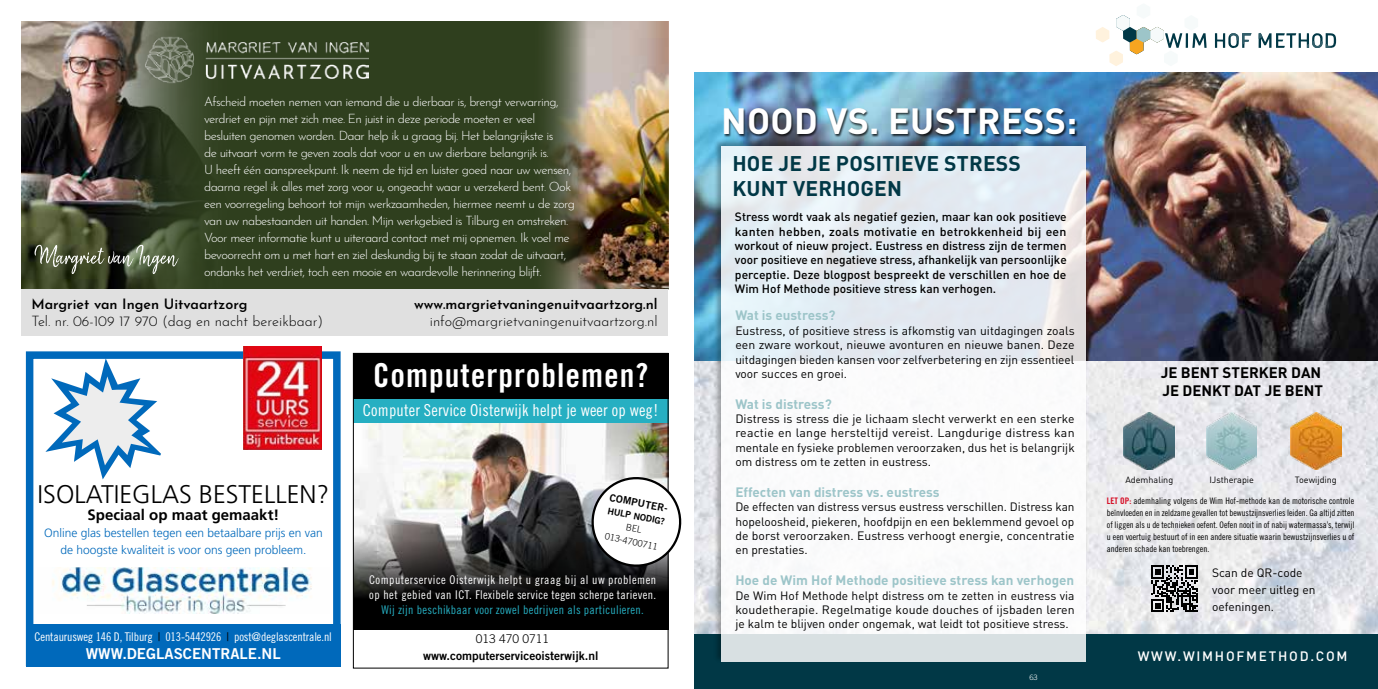
<style>
.page{position:relative;width:1378px;height:689px;background:#fff}
.page>*{position:absolute;margin:0;border:0;box-sizing:border-box;transform-origin:0 0}
.t1{font:700 36px "DIN Pro";letter-spacing:.01em;color:#fff}
.t2{font:33px "Trade Gothic LT Std Bd Cn 20";letter-spacing:.03em;color:#fff}
.t3{font:300 25.5px "Frutiger LT Std";color:#000}
.t4{font:700 21px/25.2px "DIN Pro";letter-spacing:.01em;color:#013846}
.t5{font:16.5px "Trade Gothic LT Std Cn 18";letter-spacing:.01em;color:#fff}
.t6{font:700 15px/18px "DIN Pro";color:#000}
.t7{font:700 15px "Frutiger LT Std";color:#000}
.t8{font:15px "Trade Gothic LT Std Bd 2";color:#fff}
.t9{font:300 14.25px "Josefin Sans";color:#000}
.t10{font:600 14.25px "Josefin Sans";color:#000}
.t11{font:700 13.5px "DIN Pro";color:#9dc5c9}
.t12{font:500 13.5px "DIN Pro";letter-spacing:.13em;color:#fff}
.t13{font:300 12.75px/17px "Josefin Sans";letter-spacing:-.045em;color:#fff}
.t14{font:12px/14.4px "DIN Pro";color:#000;text-align:justify}
.t15{font:500 12px/14.4px "DIN Pro";color:#000;text-align:justify}
.t16{font:12px/15px "Trade Gothic LT Std Cn 18";letter-spacing:.025em;color:#fff}
.t17{font:300 12px/17px "Frutiger LT Std";color:#0069bb;text-align:center}
.t18{font:12px "Trade Gothic LT Std Cn 18";letter-spacing:-.01em;color:#fff}
.t19{font:12px "Trade Gothic LT Std Cn 18";letter-spacing:.025em;color:#26afc2}
.t20{font:12px "Trade Gothic LT Std Bd 2";color:#000}
.t21{font:300 12px "Trade Gothic LT Std";color:#000}
.t22{font:10.2px "Trade Gothic LT Std Bd 2";color:#000}
.t23{font:9px/12px "Trade Gothic LT Std Cn 18";color:#000;text-align:justify}
.t24{font:9px "DIN Pro";color:#000}
.t25{font:300 9px/12.9px "Trade Gothic LT Std";color:#000;text-align:center}
.t26{font:9px "Trade Gothic LT Std Bd 2";color:#000}
.t27{font:300 7.5px "Trade Gothic LT Std";color:#fff}
.s1{color:#000}
.s2{font-family:"Trade Gothic LT Std Bd Cn 20";color:#d60d25}
</style>
<div class="page">
<div style="left:21px;top:21px;width:647px;height:315px;background:#2f3f1e"></div>
<img style="left:21px;top:21px;width:182px;height:268px">
<img style="left:545px;top:21px;width:123px;height:268px">
<img style="left:145px;top:33px;width:223px;height:54px">
<div style="left:21px;top:289px;width:647px;height:47px;background:#e0e0e0"></div>
<svg style="left:34px;top:245px;width:145px;height:29px"></svg>
<div style="left:26px;top:623px;width:315px;height:43px;background:#0069bb"></div>
<img style="left:52px;top:567px;width:260px;height:47px">
<div style="left:26px;top:351px;width:315px;height:315px;border:8px solid #0069bb"></div>
<svg style="left:45px;top:358px;width:116px;height:121px"></svg>
<img style="left:244px;top:346px;width:78px;height:103px">
<div style="left:353px;top:353px;width:315px;height:52px;background:#000"></div>
<img style="left:355px;top:422px;width:311px;height:109px">
<svg style="left:355px;top:531px;width:311px;height:99px;background:#222121"></svg>
<div style="left:353px;top:399px;width:315px;height:23px;background:#26afc2"></div>
<div style="left:353px;top:353px;width:315px;height:315px;border:1px solid #000"></div>
<svg style="left:586px;top:472px;width:96px;height:100px"></svg>
<div style="left:694px;top:634px;width:684px;height:55px;background:#013846"></div>
<img style="left:694px;top:361px;width:684px;height:273px">
<img style="left:694px;top:72px;width:684px;height:289px">
<div style="left:713px;top:138px;width:374px;height:525px;background:#000;opacity:.35"></div>
<svg style="left:721px;top:146px;width:364px;height:515px"></svg>
<div style="left:724px;top:108px;width:354px;height:29px;background:#000;opacity:.75"></div>
<svg style="left:1151px;top:565px;width:47px;height:47px;background:#666768"></svg>
<svg style="left:1215px;top:33px;width:36px;height:15px"></svg>
<svg style="left:1258px;top:33px;width:78px;height:15px"></svg>
<svg style="left:1096px;top:15px;width:110px;height:51px"></svg>
<img style="left:1290px;top:412px;width:51px;height:58px">
<img style="left:1206px;top:412px;width:51px;height:58px">
<img style="left:1124px;top:412px;width:50px;height:58px">
<p class="t13" style="left:204px;top:92px;width:372px">Afscheid moeten nemen van iemand die u dierbaar is, brengt verwarring, verdriet en pijn met zich mee. En juist in deze periode moeten er veel besluiten genomen worden. Daar help ik u graag bij. Het belangrijkste is<br>de uitvaart vorm te geven zoals dat voor u en uw dierbare belangrijk is.<br>U heeft één aanspreekpunt. Ik neem de tijd en luister goed naar uw wensen, daarna regel ik alles met zorg voor u, ongeacht waar u verzekerd bent. Ook een voorregeling behoort tot mijn werkzaamheden, hiermee neemt u de zorg van uw nabestaanden uit handen. Mijn werkgebied is Tilburg en omstreken.<br>Voor meer informatie kunt u uiteraard contact met mij opnemen. Ik voel me bevoorrecht om u met hart en ziel deskundig bij te staan zodat de uitvaart, ondanks het verdriet, toch een mooie en waardevolle herinnering blijft.</p>
<p class="t10" style="left:31px;top:292px;width:217px">Margriet van Ingen Uitvaartzorg</p>
<p class="t9" style="left:31px;top:310px;width:293px">Tel. nr. 06-109 17 970 (dag en nacht bereikbaar)</p>
<h3 class="t3" style="left:38px;top:479px;width:293px">ISOLATIEGLAS BESTELLEN?</h3>
<p class="t7" style="left:88px;top:506px;width:193px">Speciaal op maat gemaakt!</p>
<p class="t17" style="left:44px;top:524px;width:280px">Online glas bestellen tegen een betaalbare prijs en van de hoogste kwaliteit is voor ons geen probleem.</p>
<p class="t18" style="left:35px;top:629px;width:299px">Centaurusweg 146 D, Tilburg <span class="s1">|</span> 013-5442926 <span class="s1">|</span> post@deglascentrale.nl</p>
<p class="t8" style="left:86px;top:644px;width:196px">WWW.DEGLASCENTRALE.NL</p>
<p class="t10" style="left:414px;top:292px;width:245px">www.margrietvaningenuitvaartzorg.nl</p>
<p class="t9" style="left:430px;top:310px;width:229px">info@margrietvaningenuitvaartzorg.nl</p>
<h2 class="t2" style="left:373px;top:355px;width:277px">Computerproblemen?</h2>
<h3 class="t5" style="left:363px;top:400px;width:297px">Computer Service Oisterwijk helpt je weer op weg!</h3>
<p class="t22" style="left:611px;top:491px;width:62px;rotate:11deg">COMPUTER-</p>
<p class="t26" style="left:609px;top:505px;width:60px;rotate:11deg">HULP NODIG?</p>
<p class="t25" style="left:609px;top:517px;width:55px;rotate:11deg">BEL<br>013-4700711</p>
<p class="t16" style="left:369px;top:572px;width:288px">Computerservice Oisterwijk helpt u graag bij al uw problemen op het gebied van ICT. Flexibele service tegen scherpe tarieven.</p>
<p class="t19" style="left:381px;top:603px;width:264px">Wij zijn beschikbaar voor zowel bedrijven als particulieren.</p>
<p class="t21" style="left:476px;top:631px;width:75px">013 470 0711</p>
<p class="t20" style="left:423px;top:648px;width:177px">www.computerserviceoisterwijk.nl</p>
<h1 class="t1" style="left:721px;top:97px;width:358px">NOOD VS. EUSTRESS:</h1>
<h3 class="t4" style="left:732px;top:150px;width:290px">HOE JE JE POSITIEVE STRESS<br>KUNT VERHOGEN</h3>
<p class="t15" style="left:735px;top:209px;width:333px">Stress wordt vaak als negatief gezien, maar kan ook positieve kanten hebben, zoals motivatie en betrokkenheid bij een workout of nieuw project. Eustress en distress zijn de termen voor positieve en negatieve stress, afhankelijk van persoonlijke perceptie. Deze blogpost bespreekt de verschillen en hoe de Wim Hof Methode positieve stress kan verhogen.</p>
<p class="t11" style="left:735px;top:306px;width:102px">Wat is eustress?</p>
<p class="t14" style="left:735px;top:323px;width:341px">Eustress, of positieve stress is afkomstig van uitdagingen zoals een zware workout, nieuwe avonturen en nieuwe banen. Deze uitdagingen bieden kansen voor zelfverbetering en zijn essentieel voor succes en groei.</p>
<p class="t11" style="left:735px;top:394px;width:98px">Wat is distress?</p>
<p class="t14" style="left:735px;top:411px;width:341px">Distress is stress die je lichaam slecht verwerkt en een sterke reactie en lange hersteltijd vereist. Langdurige distress kan mentale en fysieke problemen veroorzaken, dus het is belangrijk om distress om te zetten in eustress.</p>
<p class="t11" style="left:735px;top:483px;width:206px">Effecten van distress vs. eustress</p>
<p class="t14" style="left:735px;top:499px;width:341px">De effecten van distress versus eustress verschillen. Distress kan hopeloosheid, piekeren, hoofdpijn en een beklemmend gevoel op de borst veroorzaken. Eustress verhoogt energie, concentratie en prestaties.</p>
<p class="t11" style="left:735px;top:571px;width:340px">Hoe de Wim Hof Methode positieve stress kan verhogen</p>
<p class="t14" style="left:735px;top:587px;width:341px">De Wim Hof Methode helpt distress om te zetten in eustress via koudetherapie. Regelmatige koude douches of ijsbaden leren je kalm te blijven onder ongemak, wat leidt tot positieve stress.</p>
<p class="t27" style="left:1029px;top:672px;width:10px">63</p>
<p class="t6" style="left:1160px;top:363px;width:164px">JE BENT STERKER DAN<br>JE DENKT DAT JE BENT</p>
<p class="t24" style="left:1125px;top:473px;width:49px">Ademhaling</p>
<p class="t24" style="left:1209px;top:473px;width:46px">IJstherapie</p>
<p class="t24" style="left:1295px;top:473px;width:43px">Toewijding</p>
<p class="t23" style="left:1107px;top:495px;width:249px"><span class="s2">LET OP:</span> ademhaling volgens de Wim Hof-methode kan de motorische controle beïnvloeden en in zeldzame gevallen tot bewustzijnsverlies leiden. Ga altijd zitten of liggen als u de technieken oefent. Oefen nooit in of nabij watermassa’s, terwijl u een voertuig bestuurt of in een andere situatie waarin bewustzijnsverlies u of anderen schade kan toebrengen.</p>
<p class="t14" style="left:1212px;top:563px;width:105px;line-height:17px;text-align:left">Scan de QR-code voor meer uitleg en oefeningen.</p>
<p class="t12" style="left:1137px;top:647px;width:211px">WWW.WIMHOFMETHOD.COM</p>
</div>
